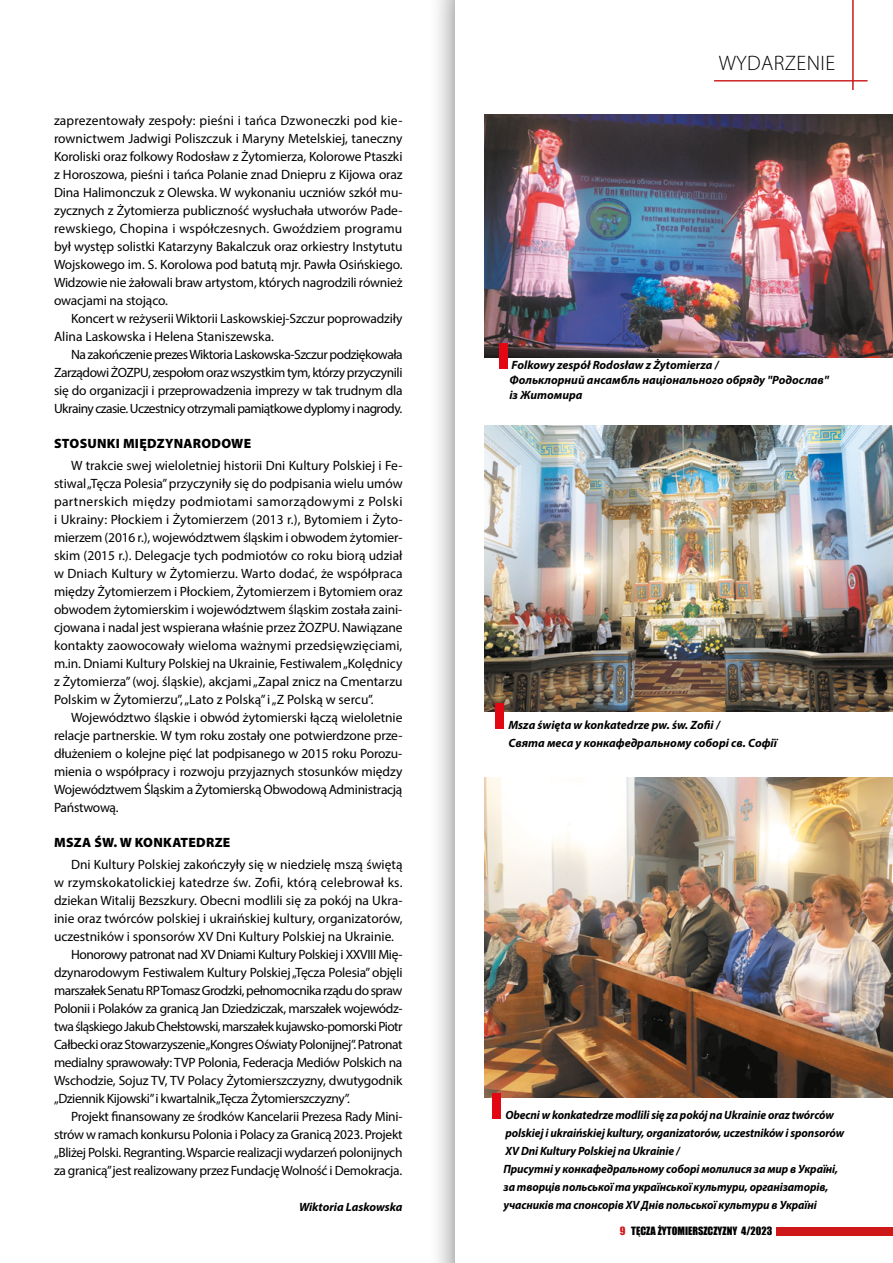
<style>
.page{position:relative;width:893px;height:1263px;background:#fff}
.page>*{position:absolute;margin:0;border:0;box-sizing:border-box;transform-origin:0 0}
.t1{font:300 21px "Myriad Pro";letter-spacing:.02em;color:#000}
.t2{font:13.5px/18px "Myriad Pro";letter-spacing:-.02em;color:#000;text-align:justify}
.t3{font:13.5px "Myriad Pro";color:#000}
.t4{font:13.5px "Myriad Pro";letter-spacing:-.04em;color:#000}
.t5{font:13.5px "Myriad Pro";letter-spacing:.015em;color:#000}
.t6{font:900 13.5px "Myriad Pro";letter-spacing:.02em;color:#000}
.t7{font:italic 700 12px/18px "Myriad Pro";letter-spacing:-.01em;color:#000;scale:.96 1}
.t8{font:italic 700 12px/15px "Myriad Pro";letter-spacing:-.01em;color:#000}
.t9{font:10.5px "Impact";color:#000}
.s1{color:#cd1719}
</style>
<div class="page">
<svg style="left:437px;top:0;width:18px;height:1263px"></svg>
<svg style="left:484px;top:0;width:409px;height:1119px"></svg>
<hr style="left:714px;top:80px;width:153px;height:1px;background:#cd1719">
<hr style="left:852px;top:0;width:1px;height:90px;background:#cd1719">
<img style="left:485px;top:115px;width:408px;height:242px">
<div style="left:499px;top:344px;width:8px;height:25px;background:#e30613"></div>
<img style="left:485px;top:426px;width:408px;height:285px">
<div style="left:496px;top:704px;width:8px;height:25px;background:#e30613"></div>
<img style="left:485px;top:778px;width:408px;height:319px">
<div style="left:493px;top:1093px;width:8px;height:26px;background:#e30613"></div>
<div style="left:776px;top:1227px;width:117px;height:9px;background:#cd1719"></div>
<p class="t2" style="left:54px;top:111px;width:350px">zaprezentowały zespoły: pieśni i tańca Dzwoneczki pod kie&shy;rownictwem Jadwigi Poliszczuk i Maryny Metelskiej, taneczny Koroliski oraz folkowy Rodosław z Żytomierza, Kolorowe Ptaszki z Horoszowa, pieśni i tańca Polanie znad Dniepru z Kijowa oraz Dina Halimonczuk z Olewska. W wykonaniu uczniów szkół mu&shy;zycznych z Żytomierza publiczność wysłuchała utworów Pade&shy;rewskiego, Chopina i współczesnych. Gwoździem programu był występ solistki Katarzyny Bakalczuk oraz orkiestry Instytutu Wojskowego im. S. Korolowa pod batutą mjr. Pawła Osińskiego.<br>Widzowie nie żałowali braw artystom, których nagrodzili również owacjami na stojąco.</p>
<p class="t2" style="left:54px;top:309px;width:350px;text-indent:17px">Koncert w reżyserii Wiktorii Laskowskiej-Szczur poprowadziły<br>Alina Laskowska i Helena Staniszewska.</p>
<p class="t2" style="left:54px;top:345px;width:350px;text-indent:17px">Na zakończenie prezes Wiktoria Laskowska-Szczur podziękowała Zarządowi ŻOZPU, zespołom oraz wszystkim tym, którzy przyczynili się do organizacji i przeprowadzenia imprezy w tak trudnym dla Ukrainy czasie. Uczestnicy otrzymali pamiątkowe dyplomy i nagrody.</p>
<p class="t6" style="left:54px;top:434px;width:199px">STOSUNKI MIĘDZYNARODOWE</p>
<p class="t2" style="left:54px;top:456px;width:350px;text-indent:17px">W trakcie swej wieloletniej historii Dni Kultury Polskiej i Fe&shy;stiwal „Tęcza Polesia” przyczyniły się do podpisania wielu umów partnerskich między podmiotami samorządowymi z Polski i Ukrainy: Płockiem i Żytomierzem (2013 r.), Bytomiem i Żyto&shy;mierzem (2016 r.), województwem śląskim i obwodem żytomier&shy;skim (2015 r.). Delegacje tych podmiotów co roku biorą udział w Dniach Kultury w Żytomierzu. Warto dodać, że współpraca między Żytomierzem i Płockiem, Żytomierzem i Bytomiem oraz obwodem żytomierskim i województwem śląskim została zaini&shy;cjowana i nadal jest wspierana właśnie przez ŻOZPU. Nawiązane kontakty zaowocowały wieloma ważnymi przedsięwzięciami, m.in. Dniami Kultury Polskiej na Ukrainie, Festiwalem „Kolędnicy z Żytomierza” (woj. śląskie), akcjami „Zapal znicz na Cmentarzu Polskim w Żytomierzu”, „Lato z Polską” i „Z Polską w sercu”.</p>
<p class="t2" style="left:54px;top:708px;width:350px;text-indent:17px">Województwo śląskie i obwód żytomierski łączą wieloletnie relacje partnerskie. W tym roku zostały one potwierdzone prze&shy;dłużeniem o kolejne pięć lat podpisanego w 2015 roku Porozu&shy;mienia o współpracy i rozwoju przyjaznych stosunków między Województwem Śląskim a Żytomierską Obwodową Administracją Państwową.</p>
<p class="t6" style="left:54px;top:833px;width:178px">MSZA ŚW. W KONKATEDRZE</p>
<p class="t3" style="left:71px;top:856px;width:333px">Dni Kultury Polskiej zakończyły się w niedzielę mszą świętą</p>
<p class="t5" style="left:54px;top:874px;width:350px">w rzymskokatolickiej katedrze św. Zofii, którą celebrował ks.</p>
<p class="t3" style="left:54px;top:892px;width:350px">dziekan Witalij Bezszkury. Obecni modlili się za pokój na Ukra-</p>
<p class="t3" style="left:54px;top:910px;width:350px">inie oraz twórców polskiej i ukraińskiej kultury, organizatorów,</p>
<p class="t3" style="left:54px;top:928px;width:342px">uczestników i sponsorów XV Dni Kultury Polskiej na Ukrainie.</p>
<p class="t2" style="left:71px;top:946px;width:333px">Honorowy patronat nad XV Dniami Kultury Polskiej i XXVIII Mię-</p>
<p class="t2" style="left:54px;top:964px;width:350px">dzynarodowym Festiwalem Kultury Polskiej „Tęcza Polesia” objęli</p>
<p class="t4" style="left:54px;top:982px;width:350px">marszałek Senatu RP Tomasz Grodzki, pełnomocnika rządu do spraw</p>
<p class="t2" style="left:54px;top:1000px;width:350px">Polonii i Polaków za granicą Jan Dziedziczak, marszałek wojewódz-</p>
<p class="t4" style="left:54px;top:1018px;width:350px">twa śląskiego Jakub Chełstowski, marszałek kujawsko-pomorski Piotr</p>
<p class="t2" style="left:54px;top:1035px;width:350px">Całbecki oraz Stowarzyszenie „Kongres Oświaty Polonijnej”. Patronat</p>
<p class="t2" style="left:54px;top:1053px;width:350px">medialny sprawowały: TVP Polonia, Federacja Mediów Polskich na</p>
<p class="t2" style="left:54px;top:1071px;width:350px">Wschodzie, Sojuz TV, TV Polacy Żytomierszczyzny, dwutygodnik</p>
<p class="t2" style="left:54px;top:1089px;width:297px">„Dziennik Kijowski” i kwartalnik „Tęcza Żytomierszczyzny”.</p>
<p class="t2" style="left:71px;top:1107px;width:333px">Projekt finansowany ze środków Kancelarii Prezesa Rady Mini-</p>
<p class="t2" style="left:54px;top:1125px;width:350px">strów w ramach konkursu Polonia i Polacy za Granicą 2023. Projekt</p>
<p class="t2" style="left:54px;top:1143px;width:350px">„Bliżej Polski. Regranting. Wsparcie realizacji wydarzeń polonijnych</p>
<p class="t2" style="left:54px;top:1161px;width:350px">za granicą” jest realizowany przez Fundację Wolność i Demokracja.</p>
<p class="t8" style="left:299px;top:1199px;width:105px">Wiktoria Laskowska</p>
<h1 class="t1" style="left:719px;top:51px;width:118px">WYDARZENIE</h1>
<p class="t8" style="left:509px;top:357px;width:321px">Folkowy zespół Rodosław z Żytomierza /<br>Фольклорний ансамбль національного обряду "Родослав" із Житомира</p>
<p class="t8" style="left:508px;top:716px;width:270px;line-height:18px">Msza święta w konkatedrze pw. św. Zofii /<br>Свята меса у конкафедральному соборі св. Софії</p>
<p class="t7" style="left:503px;top:1105px;width:356px">Obecni w konkatedrze modlili się za pokój na Ukrainie oraz twórców polskiej i ukraińskiej kultury, organizatorów, uczestników i sponsorów XV Dni Kultury Polskiej na Ukrainie /<br>Присутні у конкафедральному соборі молилися за мир в Україні, за творців польської та української культури, організаторів, учасників та спонсорів ХV Днів польської культури в Україні</p>
<p class="t9" style="left:620px;top:1223px;width:154px"><span class="s1">9</span> TĘCZA ŻYTOMIERSZCZYZNY 4/2023</p>
</div>
